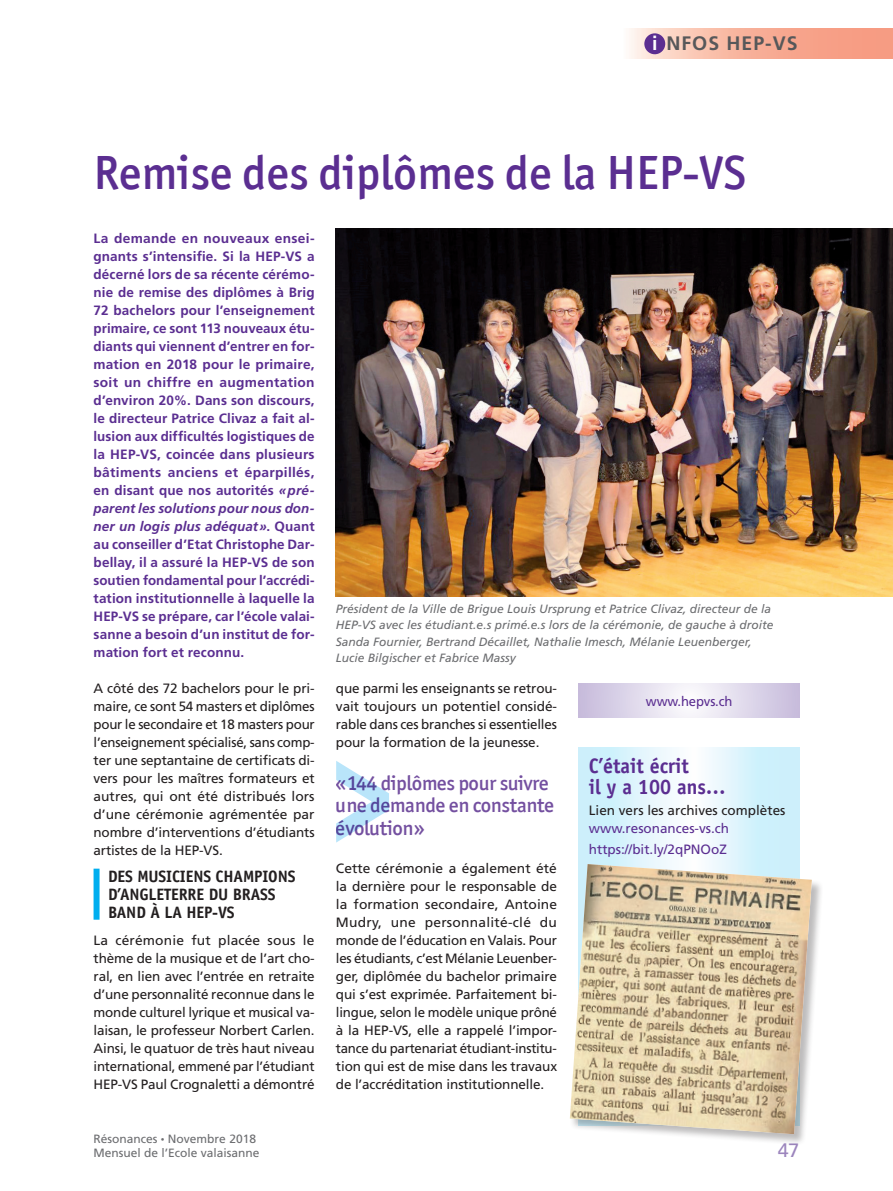
<style>
.page{position:relative;width:893px;height:1191px;background:#fff}
.page>*{position:absolute;margin:0;border:0;box-sizing:border-box;transform-origin:0 0}
.t1{font:500 48px "Officina San ITC";color:#5b2e91}
.t2{font:700 21px/21px "Officina Sans Std";color:#5b2e91;scale:.95 1}
.t3{font:500 20.55px/22.5px "Officina San ITC";letter-spacing:-.02em;color:#7450a0}
.t4{font:700 19.5px "Frutiger";letter-spacing:.05em;color:#57585a}
.t5{font:19.5px "Univers LT Std";color:#9c85bd}
.t6{font:700 16.5px/18px "Officina Sans Std";letter-spacing:-.01em;color:#231f20}
.t7{font:13.5px/18px "Frutiger";letter-spacing:-.01em;color:#231f20;text-align:justify}
.t8{font:700 13.5px/18px "Frutiger";letter-spacing:.01em;color:#5b2e91;text-align:justify}
.t9{font:13.5px/21px "Frutiger";color:#5b2e91}
.t10{font:italic 12px/16.5px "Frutiger";color:#6c6d70}
.t11{font:12px/14.4px "Frutiger";color:#6c6d70}
.s1{color:#fff}
.s2{font-style:italic}
.s3{font-size:7.5px}
</style>
<div class="page">
<svg style="left:629px;top:29px;width:264px;height:30px"></svg>
<div style="left:644px;top:33px;width:21px;height:21px;background:#5b2e91;border-radius:50%"></div>
<img style="left:336px;top:229px;width:557px;height:367px">
<div style="left:94px;top:868px;width:6px;height:51px;background:#00aeef"></div>
<svg style="left:336px;top:761px;width:53px;height:81px"></svg>
<svg style="left:579px;top:683px;width:221px;height:34px"></svg>
<svg style="left:578px;top:747px;width:221px;height:116px"></svg>
<div style="left:569px;top:863px;width:254px;height:282px;background:#231f20;opacity:.3"></div>
<img style="left:570px;top:864px;width:242px;height:270px">
<h3 class="t4" style="left:652px;top:32px;width:147px"><span class="s1">i</span> NFOS HEP-VS</h3>
<h1 class="t1" style="left:94px;top:144px;width:654px">Remise des diplômes de la HEP-VS</h1>
<p class="t8" style="left:94px;top:229px;width:223px">La demande en nouveaux ensei&shy;gnants s’intensifie. Si la HEP-VS a décerné lors de sa récente cérémo&shy;nie de remise des diplômes à Brig 72 bachelors pour l’enseignement primaire, ce sont 113 nouveaux étu&shy;diants qui viennent d’entrer en for&shy;mation en 2018 pour le primaire, soit un chiffre en augmentation d’environ 20%. Dans son discours, le directeur Patrice Clivaz a fait al&shy;lusion aux difficultés logistiques de la HEP-VS, coincée dans plusieurs bâtiments anciens et éparpillés, en disant que nos autorités <span class="s2">«pré&shy;parent les solutions pour nous don&shy;ner un logis plus adéquat»</span>. Quant au conseiller d’Etat Christophe Dar&shy;bellay, il a assuré la HEP-VS de son soutien fondamental pour l’accrédi&shy;tation institutionnelle à laquelle la HEP-VS se prépare, car l’école valai&shy;sanne a besoin d’un institut de for&shy;mation fort et reconnu.</p>
<p class="t7" style="left:94px;top:679px;width:223px">A côté des 72 bachelors pour le pri&shy;maire, ce sont 54 masters et diplômes pour le secondaire et 18 masters pour l’enseignement spécialisé, sans comp&shy;ter une septantaine de certificats di&shy;vers pour les maîtres formateurs et autres, qui ont été distribués lors d’une cérémonie agrémentée par nombre d’interventions d’étudiants artistes de la HEP-VS.</p>
<p class="t6" style="left:108px;top:867px;width:189px">DES MUSICIENS CHAMPIONS<br>D’ANGLETERRE DU BRASS<br>BAND À LA HEP-VS</p>
<p class="t7" style="left:94px;top:931px;width:223px">La cérémonie fut placée sous le thème de la musique et de l’art cho&shy;ral, en lien avec l’entrée en retraite d’une personnalité reconnue dans le monde culturel lyrique et musical va&shy;laisan, le professeur Norbert Carlen.<br>Ainsi, le quatuor de très haut niveau international, emmené par l’étudiant HEP-VS Paul Crognaletti a démontré</p>
<p class="t11" style="left:94px;top:1131px;width:168px">Résonances <span class="s3">•</span> Novembre 2018<br>Mensuel de l’Ecole valaisanne</p>
<p class="t10" style="left:336px;top:600px;width:439px">Président de la Ville de Brigue Louis Ursprung et Patrice Clivaz, directeur de la HEP-VS avec les étudiant.e.s primé.e.s lors de la cérémonie, de gauche à droite Sanda Fournier, Bertrand Décaillet, Nathalie Imesch, Mélanie Leuenberger, Lucie Bilgischer et Fabrice Massy</p>
<p class="t7" style="left:336px;top:679px;width:223px">que parmi les enseignants se retrou&shy;vait toujours un potentiel considé&shy;rable dans ces branches si essentielles pour la formation de la jeunesse.</p>
<h3 class="t3" style="left:336px;top:771px;width:220px">«144 diplômes pour suivre une demande en constante évolution»</h3>
<p class="t7" style="left:336px;top:859px;width:223px">Cette cérémonie a également été la dernière pour le responsable de la formation secondaire, Antoine Mudry, une personnalité-clé du monde de l’éducation en Valais. Pour les étudiants, c’est Mélanie Leuenber&shy;ger, diplômée du bachelor primaire qui s’est exprimée. Parfaitement bi&shy;lingue, selon le modèle unique prôné à la HEP-VS, elle a rappelé l’impor&shy;tance du partenariat étudiant-institu&shy;tion qui est de mise dans les travaux de l’accréditation institutionnelle.</p>
<p class="t9" style="left:646px;top:690px;width:88px">www.hepvs.ch</p>
<h2 class="t2" style="left:589px;top:755px;width:146px">C’était écrit<br>il y a 100 ans…</h2>
<p class="t7" style="left:589px;top:801px;width:198px">Lien vers les archives complètes</p>
<p class="t9" style="left:589px;top:817px;width:142px">www.resonances-vs.ch https://bit.ly/2qPNOoZ</p>
<h3 class="t5" style="left:778px;top:1138px;width:23px">47</h3>
</div>
